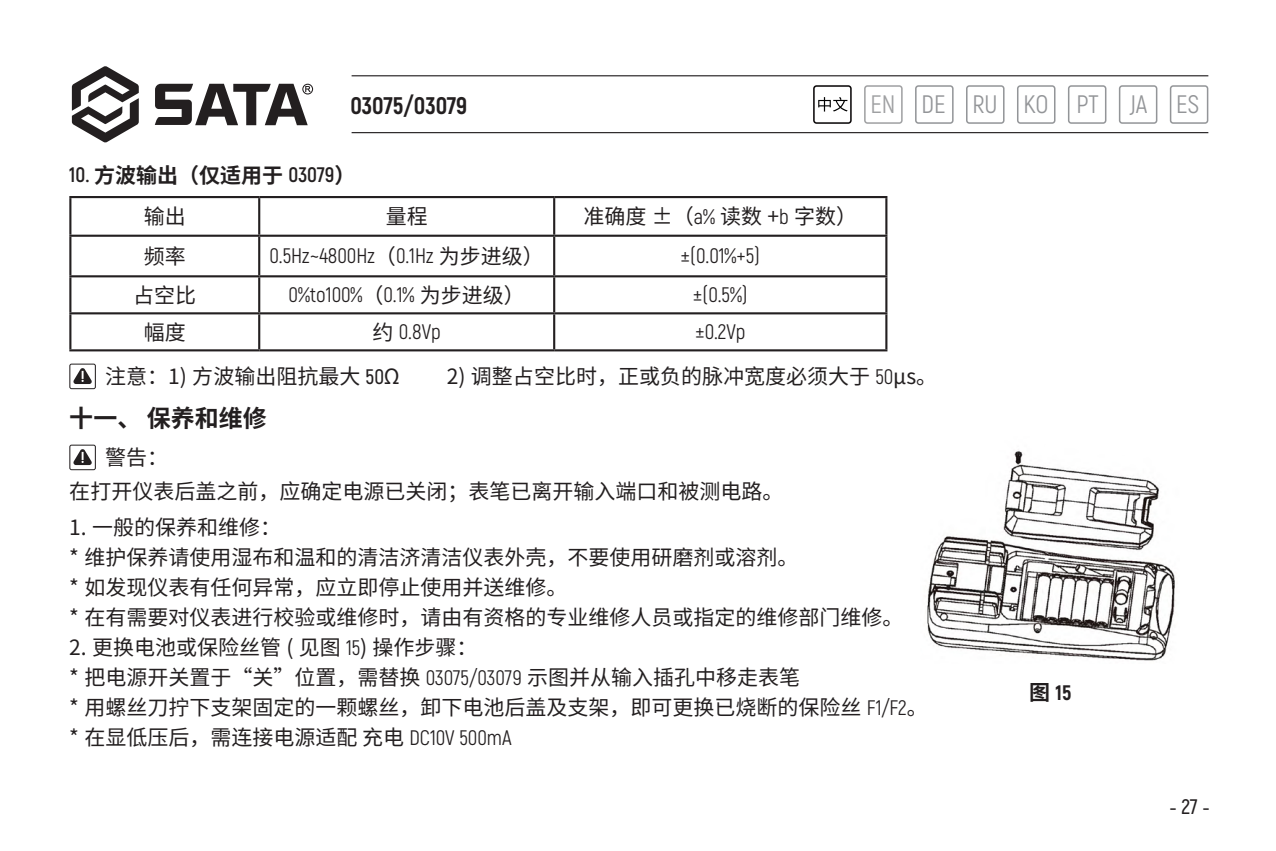
<style>
.page{position:relative;width:1276px;height:851px;background:#fff}
.page>*{position:absolute;margin:0;border:0;box-sizing:border-box;transform-origin:0 0}
.t1{font:25.2px "Akrobat";color:#939598}
.t2{font:800 24px "Akrobat";color:#231f20}
.章{font:700 24px "Source Han Sans CN";color:#231f20}
.t3{font:21px "Source Han Sans CN";color:#231f20}
.t4{font:21px "Akrobat";color:#231f20}
.t5{font:700 21px "Source Han Sans CN";color:#231f20}
.t6{font:800 21px "Akrobat";color:#231f20}
.s1{color:#9fa0a2}
.s2{font-family:"Akrobat"}
.s3{font-family:"Source Han Sans CN"}
.s4{font-family:"Akrobat";font-weight:600}
.s5{font-family:"Source Han Sans CN";font-weight:700}
</style>
<div class="page">
<img style="left:927px;top:451px;width:249px;height:210px">
<svg style="left:72px;top:66px;width:67px;height:77px"></svg>
<svg style="left:155px;top:84px;width:158px;height:41px"></svg>
<hr style="left:351px;top:75px;width:857px;height:1px;background:#231f20">
<hr style="left:351px;top:132px;width:857px;height:1px;background:#231f20">
<svg style="left:1169px;top:85px;width:39px;height:39px"></svg>
<svg style="left:1068px;top:85px;width:38px;height:39px"></svg>
<svg style="left:966px;top:85px;width:38px;height:39px"></svg>
<svg style="left:864px;top:85px;width:38px;height:39px"></svg>
<svg style="left:1119px;top:85px;width:38px;height:39px"></svg>
<svg style="left:1017px;top:85px;width:38px;height:39px"></svg>
<svg style="left:915px;top:85px;width:38px;height:39px"></svg>
<svg style="left:813px;top:85px;width:38px;height:39px"></svg>
<hr style="left:69px;top:196px;width:190px;height:2px;background:#231f20">
<hr style="left:69px;top:198px;width:2px;height:36px;background:#231f20">
<hr style="left:259px;top:196px;width:295px;height:2px;background:#231f20">
<hr style="left:258px;top:198px;width:2px;height:36px;background:#231f20">
<hr style="left:554px;top:196px;width:333px;height:2px;background:#231f20">
<hr style="left:553px;top:198px;width:2px;height:36px;background:#231f20">
<hr style="left:885px;top:198px;width:2px;height:36px;background:#231f20">
<hr style="left:69px;top:234px;width:190px;height:3px;background:#231f20">
<hr style="left:69px;top:237px;width:2px;height:38px;background:#231f20">
<hr style="left:259px;top:234px;width:295px;height:3px;background:#231f20">
<hr style="left:258px;top:237px;width:2px;height:38px;background:#231f20">
<hr style="left:554px;top:234px;width:333px;height:3px;background:#231f20">
<hr style="left:553px;top:237px;width:2px;height:38px;background:#231f20">
<hr style="left:885px;top:237px;width:2px;height:38px;background:#231f20">
<hr style="left:69px;top:275px;width:190px;height:2px;background:#231f20">
<hr style="left:69px;top:277px;width:2px;height:35px;background:#231f20">
<hr style="left:259px;top:275px;width:295px;height:2px;background:#231f20">
<hr style="left:258px;top:277px;width:2px;height:35px;background:#231f20">
<hr style="left:554px;top:275px;width:333px;height:2px;background:#231f20">
<hr style="left:553px;top:277px;width:2px;height:35px;background:#231f20">
<hr style="left:885px;top:277px;width:2px;height:35px;background:#231f20">
<hr style="left:69px;top:312px;width:190px;height:2px;background:#231f20">
<hr style="left:69px;top:314px;width:2px;height:35px;background:#231f20">
<hr style="left:259px;top:312px;width:295px;height:2px;background:#231f20">
<hr style="left:258px;top:314px;width:2px;height:35px;background:#231f20">
<hr style="left:554px;top:312px;width:333px;height:2px;background:#231f20">
<hr style="left:553px;top:314px;width:2px;height:35px;background:#231f20">
<hr style="left:885px;top:314px;width:2px;height:35px;background:#231f20">
<hr style="left:69px;top:349px;width:190px;height:2px;background:#231f20">
<hr style="left:259px;top:349px;width:295px;height:2px;background:#231f20">
<hr style="left:554px;top:349px;width:333px;height:2px;background:#231f20">
<svg style="left:69px;top:363px;width:27px;height:26px"></svg>
<svg style="left:69px;top:444px;width:27px;height:26px"></svg>
<p class="t2" style="left:350px;top:90px;width:118px">03075/03079</p>
<p class="t1" style="left:870px;top:89px;width:330px"><span class="s1">EN</span> DE RU KO PT JA ES</p>
<p class="t5" style="left:69px;top:163px;width:287px"><span class="s2">10.</span> 方波输出（仅适用于 <span class="s2">03079</span>）</p>
<p class="t3" style="left:144px;top:205px;width:43px">输出</p>
<p class="t3" style="left:386px;top:205px;width:43px">量程</p>
<p class="t3" style="left:583px;top:205px;width:275px">准确度 ±（<span class="s2">a%</span> 读数 +<span class="s2">b</span> 字数）</p>
<p class="t3" style="left:144px;top:244px;width:43px">频率</p>
<p class="t4" style="left:269px;top:243px;width:276px">0.5Hz~4800Hz<span class="s3">（</span>0.1Hz <span class="s3">为步进级）</span></p>
<p class="t4" style="left:680px;top:243px;width:81px">±(0.01%+5)</p>
<p class="t3" style="left:133px;top:283px;width:64px">占空比</p>
<p class="t4" style="left:289px;top:282px;width:238px">0%to100%<span class="s3">（</span>0.1% <span class="s3">为步进级）</span></p>
<p class="t4" style="left:693px;top:282px;width:56px">±(0.5%)</p>
<p class="t3" style="left:144px;top:320px;width:43px">幅度</p>
<p class="t4" style="left:372px;top:319px;width:70px"><span class="s3">约</span> 0.8Vp</p>
<p class="t4" style="left:695px;top:319px;width:52px">±0.2Vp</p>
<p class="t3" style="left:105px;top:365px;width:296px">注意：1) 方波输出阻抗最大 <span class="s4">50</span>Ω</p>
<p class="t3" style="left:447px;top:365px;width:492px">2) 调整占空比时，正或负的脉冲宽度必须大于 <span class="s2">50</span>μs。</p>
<p class="章" style="left:69px;top:405px;width:199px">十一、 保养和维修</p>
<p class="t3" style="left:105px;top:446px;width:64px">警告：</p>
<p class="t3" style="left:69px;top:479px;width:715px">在打开仪表后盖之前，应确定电源已关闭；表笔已离开输入端口和被测电路。</p>
<p class="t3" style="left:69px;top:515px;width:213px">1. 一般的保养和维修：</p>
<p class="t3" style="left:69px;top:545px;width:731px">* 维护保养请使用湿布和温和的清洁济清洁仪表外壳，不要使用研磨剂或溶剂。</p>
<p class="t3" style="left:69px;top:575px;width:500px">* 如发现仪表有任何异常，应立即停止使用并送维修。</p>
<p class="t3" style="left:69px;top:605px;width:836px">* 在有需要对仪表进行校验或维修时，请由有资格的专业维修人员或指定的维修部门维修。</p>
<p class="t3" style="left:69px;top:635px;width:410px">2. 更换电池或保险丝管 ( 见图 <span class="s2">15</span>) 操作步骤：</p>
<p class="t3" style="left:69px;top:665px;width:732px">* 把电源开关置于“关”位置，需替换 <span class="s2">03075/03079</span> 示图并从输入插孔中移走表笔</p>
<p class="t3" style="left:69px;top:695px;width:860px">* 用螺丝刀拧下支架固定的一颗螺丝，卸下电池后盖及支架，即可更换已烧断的保险丝 <span class="s2">F1/F2</span>。</p>
<p class="t3" style="left:69px;top:725px;width:444px">* 在显低压后，需连接电源适配 充电 <span class="s2">DC10V 500mA</span></p>
<p class="t6" style="left:1029px;top:678px;width:44px"><span class="s5">图</span> 15</p>
<p class="t3" style="left:1169px;top:795px;width:42px">- <span class="s4">27</span> -</p>
</div>
